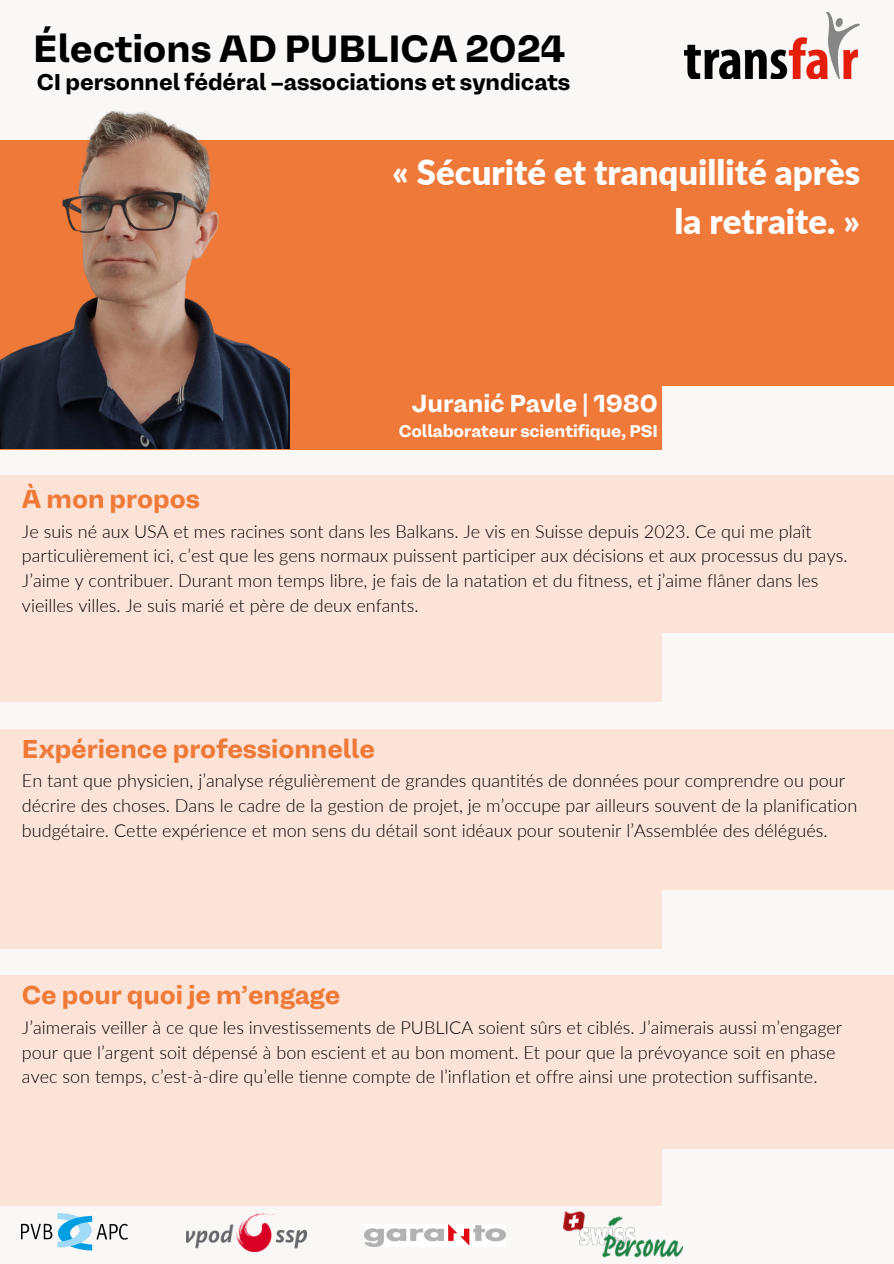
<style>
.page{position:relative;width:894px;height:1264px;background:#fff}
.page>*{position:absolute;margin:0;border:0;box-sizing:border-box;transform-origin:0 0}
.t1{font:700 37.5px "Mena Grotesk";color:#000}
.t2{font:900 34.65px/48.3px "Lato";color:#fff;text-align:right}
.t3{font:700 25.5px "Mena Grotesk";color:#ef7938}
.t4{font:700 24.3px "Mena Grotesk";color:#fff}
.t5{font:700 22.5px "Mena Grotesk";color:#000}
.t6{font:300 18px/24.8px "Lato";color:#000}
.t7{font:700 16.8px "Mena Grotesk";color:#fff}
</style>
<div class="page">
<div style="left:0;top:0;width:893px;height:1263px;background:#f9f8f6"></div>
<div style="left:0;top:140px;width:893px;height:309px;background:#ef7938"></div>
<div style="left:662px;top:387px;width:231px;height:118px;background:#f9f8f6"></div>
<img style="left:684px;top:12px;width:175px;height:67px">
<div style="left:0;top:475px;width:893px;height:226px;background:#fbe4d7"></div>
<div style="left:662px;top:633px;width:231px;height:98px;background:#f9f8f6"></div>
<div style="left:0;top:728px;width:893px;height:220px;background:#fbe4d7"></div>
<div style="left:662px;top:890px;width:231px;height:93px;background:#f9f8f6"></div>
<div style="left:0;top:975px;width:893px;height:230px;background:#fbe4d7"></div>
<div style="left:662px;top:1149px;width:231px;height:114px;background:#f9f8f6"></div>
<img style="left:22px;top:1213px;width:106px;height:38px">
<img style="left:187px;top:1213px;width:119px;height:38px">
<img style="left:365px;top:1224px;width:140px;height:22px">
<img style="left:563px;top:1211px;width:119px;height:47px">
<img style="left:0;top:111px;width:289px;height:337px">
<h3 class="t1" style="left:33px;top:33px;width:533px">Élections AD PUBLICA 2024</h3>
<p class="t5" style="left:37px;top:73px;width:535px">CI personnel fédéral –associations et syndicats</p>
<p class="t2" style="left:392px;top:148px;width:469px">« Sécurité et tranquillité après la retraite. »</p>
<p class="t4" style="left:412px;top:393px;width:247px">Juranić Pavle | 1980</p>
<p class="t3" style="left:22px;top:488px;width:179px">À mon propos</p>
<p class="t7" style="left:398px;top:424px;width:260px">Collaborateur scientifique, PSI</p>
<p class="t6" style="left:22px;top:518px;width:826px">Je suis né aux USA et mes racines sont dans les Balkans. Je vis en Suisse depuis 2023. Ce qui me plaît particulièrement ici, c’est que les gens normaux puissent participer aux décisions et aux processus du pays.<br>J’aime y contribuer. Durant mon temps libre, je fais de la natation et du fitness, et j’aime flâner dans les vieilles villes. Je suis marié et père de deux enfants.</p>
<h5 class="t3" style="left:22px;top:738px;width:354px">Expérience professionnelle</h5>
<h3 class="t6" style="left:22px;top:767px;width:836px">En tant que physicien, j’analyse régulièrement de grandes quantités de données pour comprendre ou pour décrire des choses. Dans le cadre de la gestion de projet, je m’occupe par ailleurs souvent de la planification budgétaire. Cette expérience et mon sens du détail sont idéaux pour soutenir l’Assemblée des délégués.</h3>
<h3 class="t3" style="left:22px;top:984px;width:319px">Ce pour quoi je m’engage</h3>
<p class="t6" style="left:22px;top:1014px;width:821px">J’aimerais veiller à ce que les investissements de PUBLICA soient sûrs et ciblés. J’aimerais aussi m’engager pour que l’argent soit dépensé à bon escient et au bon moment. Et pour que la prévoyance soit en phase avec son temps, c’est-à-dire qu’elle tienne compte de l’inflation et offre ainsi une protection suffisante.</p>
</div>
